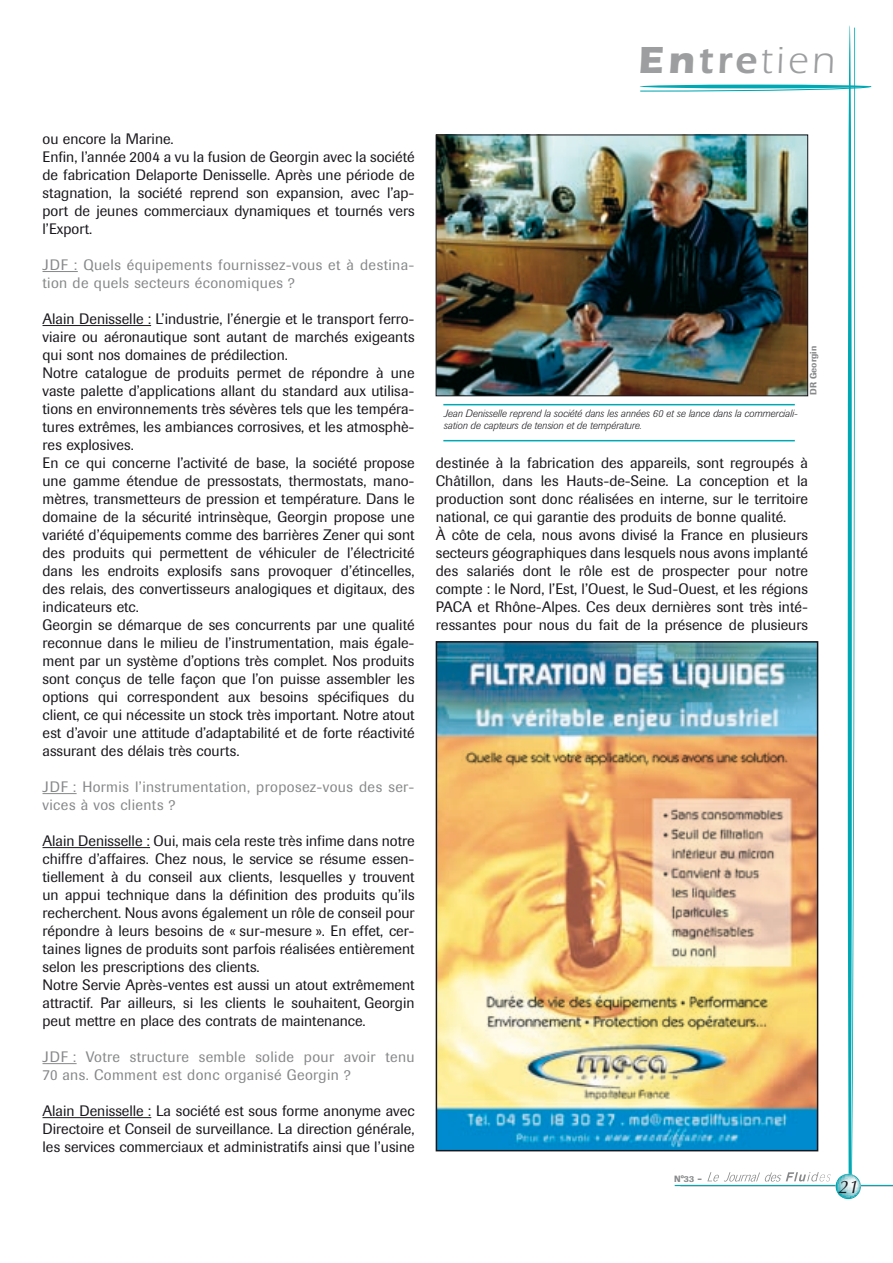
<style>
.page{position:relative;width:893px;height:1263px;background:#fff}
.page>*{position:absolute;margin:0;border:0;box-sizing:border-box;transform-origin:0 0}
.t1{font:39px "Itc Eras";color:#9d9ea0}
.t2{font:italic 18px "Optima";color:#1a171c}
.t3{font:15px/18px "Imago";color:#1a171c}
.t4{font:15px/18px "Imago";letter-spacing:.025em;color:#87888a}
.t5{font:italic 300 10.5px/12px "Imago";color:#1a171c}
.t6{font:500 9px "Imago";color:#87888a}
.s1{font-weight:700}
.s2{font-weight:600}
.s3{font-size:10.5px}
</style>
<div class="page">
<hr style="left:675px;top:1185px;width:218px;height:1px;background:#00a8b3">
<svg style="left:639px;top:25px;width:233px;height:1174px"></svg>
<hr style="left:43px;top:271px;width:35px;height:1px;background:#87888a">
<hr style="left:43px;top:325px;width:108px;height:1px;background:#1a171c">
<hr style="left:43px;top:793px;width:34px;height:1px;background:#87888a">
<hr style="left:43px;top:847px;width:107px;height:1px;background:#1a171c">
<hr style="left:43px;top:1063px;width:34px;height:1px;background:#87888a">
<hr style="left:43px;top:1117px;width:108px;height:1px;background:#1a171c">
<div style="left:436px;top:390px;width:372px;height:60px;background:#fff"></div>
<hr style="left:443px;top:404px;width:352px;height:1px;background:#00a8b3">
<hr style="left:443px;top:440px;width:352px;height:1px;background:#00a8b3">
<img style="left:439px;top:644px;width:376px;height:504px">
<div style="left:436px;top:641px;width:382px;height:510px;border:2px solid #1a171c"></div>
<img style="left:438px;top:137px;width:368px;height:257px">
<div style="left:436px;top:135px;width:372px;height:261px;border:1px solid #1a171c"></div>
<h1 class="t1" style="left:638px;top:39px;width:198px"><span class="s1">En</span><span class="s2">tre</span>tien</h1>
<p class="t3" style="left:43px;top:130px;width:374px">ou encore la Marine.<br>Enfin, l’année 2004 a vu la fusion de Georgin avec la société de fabrication Delaporte Denisselle. Après une période de stagnation, la société reprend son expansion, avec l’ap&shy;port de jeunes commerciaux dynamiques et tournés vers l’Export.</p>
<p class="t4" style="left:43px;top:256px;width:374px">JDF : Quels équipements fournissez-vous et à destina&shy;tion de quels secteurs économiques ?</p>
<p class="t3" style="left:43px;top:310px;width:374px">Alain Denisselle : L’industrie, l’énergie et le transport ferro&shy;viaire ou aéronautique sont autant de marchés exigeants qui sont nos domaines de prédilection.<br>Notre catalogue de produits permet de répondre à une vaste palette d’applications allant du standard aux utilisa&shy;tions en environnements très sévères tels que les tempéra&shy;tures extrêmes, les ambiances corrosives, et les atmosphè&shy;res explosives.<br>En ce qui concerne l’activité de base, la société propose une gamme étendue de pressostats, thermostats, mano&shy;mètres, transmetteurs de pression et température. Dans le domaine de la sécurité intrinsèque, Georgin propose une variété d’équipements comme des barrières Zener qui sont des produits qui permettent de véhiculer de l’électricité dans les endroits explosifs sans provoquer d’étincelles, des relais, des convertisseurs analogiques et digitaux, des indicateurs etc.<br>Georgin se démarque de ses concurrents par une qualité reconnue dans le milieu de l’instrumentation, mais égale&shy;ment par un système d’options très complet. Nos produits sont conçus de telle façon que l’on puisse assembler les options qui correspondent aux besoins spécifiques du client, ce qui nécessite un stock très important. Notre atout est d’avoir une attitude d’adaptabilité et de forte réactivité assurant des délais très courts.</p>
<p class="t4" style="left:43px;top:778px;width:374px">JDF : Hormis l’instrumentation, proposez-vous des ser&shy;vices à vos clients ?</p>
<p class="t3" style="left:43px;top:832px;width:374px">Alain Denisselle : Oui, mais cela reste très infime dans notre chiffre d’affaires. Chez nous, le service se résume essen&shy;tiellement à du conseil aux clients, lesquelles y trouvent un appui technique dans la définition des produits qu’ils recherchent. Nous avons également un rôle de conseil pour répondre à leurs besoins de « sur-mesure ». En effet, cer&shy;taines lignes de produits sont parfois réalisées entièrement selon les prescriptions des clients.<br>Notre Servie Après-ventes est aussi un atout extrêmement attractif. Par ailleurs, si les clients le souhaitent, Georgin peut mettre en place des contrats de maintenance.</p>
<p class="t4" style="left:43px;top:1048px;width:374px">JDF : Votre structure semble solide pour avoir tenu<br>70 ans. Comment est donc organisé Georgin ?</p>
<p class="t3" style="left:43px;top:1102px;width:374px;text-align:justify">Alain Denisselle : La société est sous forme anonyme avec Directoire et Conseil de surveillance. La direction générale, les services commerciaux et administratifs ainsi que l’usine</p>
<p class="t5" style="left:443px;top:408px;width:356px">Jean Denisselle reprend la société dans les années 60 et se lance dans la commerciali&shy;sation de capteurs de tension et de température.</p>
<p class="t6" style="left:808px;top:395px;width:50px;rotate:-90deg">DR Georgin</p>
<p class="t3" style="left:436px;top:454px;width:374px">destinée à la fabrication des appareils, sont regroupés à Châtillon, dans les Hauts-de-Seine. La conception et la production sont donc réalisées en interne, sur le territoire national, ce qui garantie des produits de bonne qualité.<br>à côte de cela, nous avons divisé la France en plusieurs secteurs géographiques dans lesquels nous avons implanté des salariés dont le rôle est de prospecter pour notre compte : le Nord, l’Est, l’Ouest, le Sud-Ouest, et les régions PACA et Rhône-Alpes. Ces deux dernières sont très inté&shy;ressantes pour nous du fait de la présence de plusieurs</p>
<p class="t6" style="left:674px;top:1174px;width:29px">N°33 <span class="s3">-</span></p>
<p class="t2" style="left:838px;top:1176px;width:22px">21</p>
</div>
